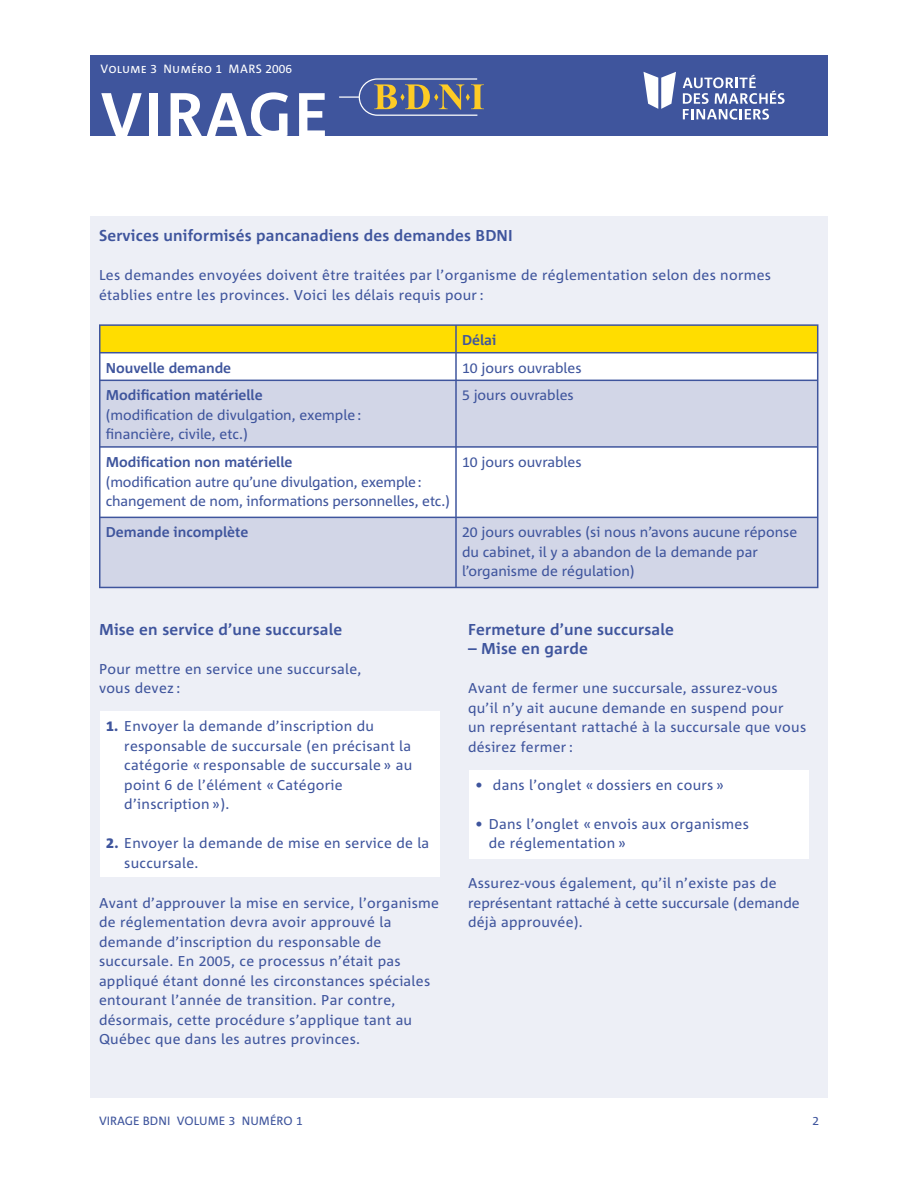
<style>
.page{position:relative;width:918px;height:1188px;background:#fff}
.page>*{position:absolute;margin:0;border:0;box-sizing:border-box;transform-origin:0 0}
.t1{font:700 63px "Corpid Caps";color:#fff}
.t2{font:700 15.75px "Corpid";letter-spacing:.01em;color:#3f559d}
.t3{font:14.25px/19.5px "Corpid";letter-spacing:.02em;color:#3f559d}
.t4{font:14.25px/19.5px "Corpid";color:#3f559d}
.t5{font:14.25px/19.5px "Corpid";letter-spacing:-.01em;color:#3f559d}
.t6{font:700 14.25px "Corpid";color:#3f559d}
.t7{font:12px "Corpid";color:#3f559d}
.t8{font:12px "Corpid Caps";color:#fff}
.t9{font:12px "Corpid Caps";color:#3f559d}
.s1{font-family:"Corpid Caps"}
.s2{font-family:"Corpid Caps";font-weight:800}
</style>
<div class="page">
<div style="left:90px;top:216px;width:738px;height:882px;background:#edeff6"></div>
<div style="left:90px;top:55px;width:738px;height:81px;background:#3f559d"></div>
<svg style="left:339px;top:78px;width:145px;height:38px"></svg>
<svg style="left:644px;top:72px;width:32px;height:37px"></svg>
<svg style="left:683px;top:75px;width:102px;height:45px"></svg>
<svg style="left:100px;top:381px;width:717px;height:206px;background:#e0e3ee"></svg>
<hr style="left:99px;top:380px;width:357px;height:1px;background:#3f559d">
<hr style="left:99px;top:381px;width:1px;height:65px;background:#3f559d">
<hr style="left:456px;top:380px;width:362px;height:1px;background:#3f559d">
<hr style="left:455px;top:381px;width:2px;height:65px;background:#3f559d">
<hr style="left:817px;top:381px;width:1px;height:65px;background:#3f559d">
<hr style="left:99px;top:446px;width:357px;height:2px;background:#3f559d">
<hr style="left:99px;top:448px;width:1px;height:69px;background:#3f559d">
<hr style="left:456px;top:446px;width:362px;height:2px;background:#3f559d">
<hr style="left:455px;top:448px;width:2px;height:69px;background:#3f559d">
<hr style="left:817px;top:448px;width:1px;height:69px;background:#3f559d">
<hr style="left:99px;top:517px;width:357px;height:1px;background:#3f559d">
<hr style="left:99px;top:518px;width:1px;height:69px;background:#3f559d">
<hr style="left:456px;top:517px;width:362px;height:1px;background:#3f559d">
<hr style="left:455px;top:518px;width:2px;height:69px;background:#3f559d">
<hr style="left:817px;top:518px;width:1px;height:69px;background:#3f559d">
<hr style="left:99px;top:587px;width:719px;height:1px;background:#3f559d">
<hr style="left:99px;top:324px;width:357px;height:2px;background:#3f559d">
<hr style="left:456px;top:324px;width:362px;height:2px;background:#3f559d">
<svg style="left:99px;top:325px;width:719px;height:55px;background:#f7e880"></svg>
<hr style="left:100px;top:352px;width:717px;height:1px;background:#3f559d">
<div style="left:100px;top:711px;width:340px;height:166px;background:#fff"></div>
<div style="left:469px;top:770px;width:340px;height:88px;background:#fff"></div>
<p class="t8" style="left:100px;top:65px;width:193px">Volume 3 Numéro 1 MARS 2006</p>
<h1 class="t1" style="left:100px;top:93px;width:231px">VIRAGE</h1>
<p class="t2" style="left:99px;top:230px;width:415px">Services uniformisés pancanadiens des demandes BDNI</p>
<p class="t3" style="left:99px;top:266px;width:674px">Les demandes envoyées doivent être traitées par l’organisme de réglementation selon des normes établies entre les provinces. Voici les délais requis pour :</p>
<p class="t6" style="left:462px;top:335px;width:36px">Délai</p>
<p class="t6" style="left:106px;top:363px;width:127px">Nouvelle demande</p>
<p class="t4" style="left:462px;top:359px;width:121px"><span class="s1">10</span> jours ouvrables</p>
<p class="t6" style="left:106px;top:390px;width:159px">Modification matérielle</p>
<p class="t4" style="left:106px;top:406px;width:257px">(modification de divulgation, exemple : financière, civile, etc.)</p>
<p class="t4" style="left:462px;top:386px;width:113px"><span class="s1">5</span> jours ouvrables</p>
<p class="t6" style="left:106px;top:457px;width:188px">Modification non matérielle</p>
<p class="t5" style="left:106px;top:473px;width:346px">(modification autre qu’une divulgation, exemple : changement de nom, informations personnelles, etc.)</p>
<p class="t4" style="left:462px;top:453px;width:121px"><span class="s1">10</span> jours ouvrables</p>
<p class="t6" style="left:106px;top:527px;width:144px">Demande incomplète</p>
<p class="t4" style="left:462px;top:523px;width:337px"><span class="s1">20</span> jours ouvrables (si nous n’avons aucune réponse du cabinet, il y a abandon de la demande par l’organisme de régulation)</p>
<p class="t2" style="left:99px;top:623px;width:245px">Mise en service d’une succursale</p>
<p class="t3" style="left:99px;top:660px;width:264px">Pour mettre en service une succursale, vous devez :</p>
<p class="t3" style="left:124px;top:717px;width:290px;text-indent:-18px"><span class="s2">1.</span> Envoyer la demande d’inscription du responsable de succursale (en précisant la catégorie « responsable de succursale » au point 6 de l’élément « Catégorie d’inscription »).</p>
<p class="t3" style="left:124px;top:834px;width:307px;text-indent:-18px"><span class="s2">2.</span> Envoyer la demande de mise en service de la succursale.</p>
<p class="t3" style="left:99px;top:894px;width:342px">Avant d’approuver la mise en service, l’organisme de réglementation devra avoir approuvé la demande d’inscription du responsable de succursale. En <span class="s1">2005</span>, ce processus n’était pas appliqué étant donné les circonstances spéciales entourant l’année de transition. Par contre, désormais, cette procédure s’applique tant au Québec que dans les autres provinces.</p>
<p class="t2" style="left:468px;top:623px;width:207px">Fermeture d’une succursale</p>
<p class="t2" style="left:468px;top:643px;width:121px">– Mise en garde</p>
<p class="t3" style="left:468px;top:679px;width:340px">Avant de fermer une succursale, assurez-vous qu’il n’y ait aucune demande en suspend pour<br>un représentant rattaché à la succursale que vous désirez fermer :</p>
<p class="t3" style="left:475px;top:776px;width:250px">• dans l’onglet « dossiers en cours »</p>
<p class="t3" style="left:489px;top:815px;width:262px;text-indent:-14px">• Dans l’onglet « envois aux organismes de réglementation »</p>
<p class="t3" style="left:468px;top:874px;width:333px">Assurez-vous également, qu’il n’existe pas de représentant rattaché à cette succursale (demande déjà approuvée).</p>
<p class="t7" style="left:99px;top:1115px;width:205px">VIRAGE BDNI VOLUME <span class="s1">3</span> NUMÉRO <span class="s1">1</span></p>
<p class="t9" style="left:812px;top:1117px;width:8px">2</p>
</div>
